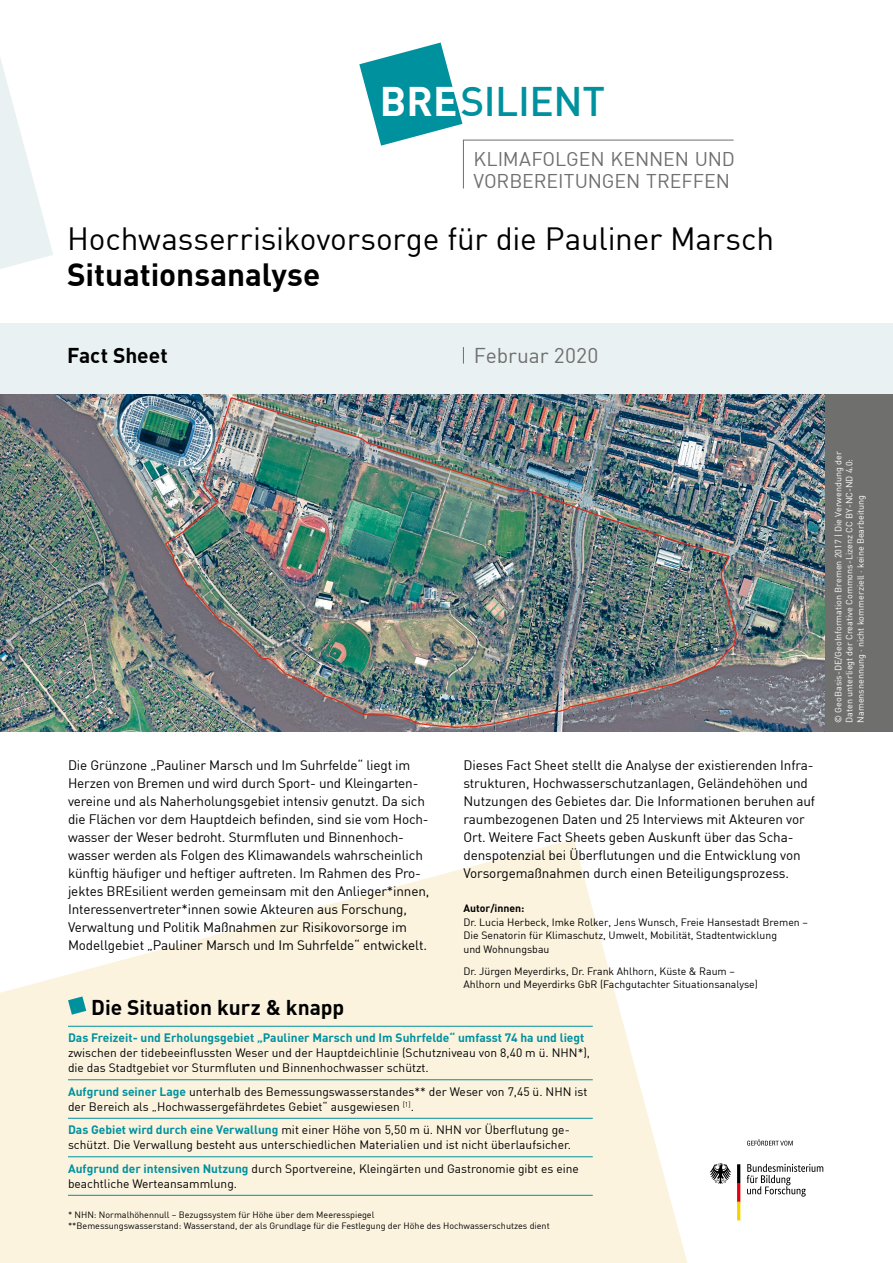
<style>
.page{position:relative;width:893px;height:1263px;background:#fff}
.page>*{position:absolute;margin:0;border:0;box-sizing:border-box;transform-origin:0 0}
.t1{font:500 40.5px "DIN";letter-spacing:-.015em;color:#00919e}
.t2{font:31.5px "DIN";letter-spacing:-.01em;color:#000}
.t3{font:700 31.5px "DIN";letter-spacing:-.005em;color:#000}
.t4{font:700 21px "DIN";color:#000}
.t5{font:21px "DIN";letter-spacing:-.005em;color:#6f6f6e}
.t6{font:19.5px "DIN";letter-spacing:-.005em;color:#6f6f6e}
.t7{font:13.5px/18px "DIN";letter-spacing:-.01em;color:#000}
.t8{font:12px/15px "DIN";color:#000}
.t9{font:700 12px "DIN";color:#00919e}
.t10{font:10.5px/13.5px "DIN";color:#000}
.t11{font:700 10.5px "DIN";color:#000}
.t12{font:9px/11.2px "DIN";color:#000}
.t13{font:9px/11.2px "DIN";color:#fff}
.s1{font-weight:700;color:#fff}
.s2{font-weight:700;color:#00919e}
</style>
<div class="page">
<div style="left:0;top:323px;width:893px;height:119px;background:#eaf1f3"></div>
<svg style="left:463px;top:347px;width:1px;height:17px"></svg>
<svg style="left:0;top:839px;width:687px;height:424px;fill:#fbf3de"></svg>
<svg style="left:359px;top:43px;width:375px;height:146px"></svg>
<div style="left:0;top:394px;width:893px;height:337px;background:#6f6f6e"></div>
<svg style="left:68px;top:996px;width:18px;height:19px"></svg>
<svg style="left:747px;top:1164px;width:76px;height:32px"></svg>
<svg style="left:709px;top:1163px;width:22px;height:21px"></svg>
<svg style="left:737px;top:1164px;width:3px;height:56px"></svg>
<svg style="left:747px;top:1139px;width:46px;height:6px"></svg>
<svg style="left:0;top:58px;width:53px;height:211px"></svg>
<hr style="left:68px;top:1026px;width:525px;height:1px;background:#00919e">
<hr style="left:68px;top:1079px;width:525px;height:1px;background:#00919e">
<hr style="left:68px;top:1118px;width:525px;height:1px;background:#00919e">
<hr style="left:68px;top:1156px;width:525px;height:1px;background:#00919e">
<hr style="left:68px;top:1195px;width:525px;height:1px;background:#00919e">
<img style="left:0;top:394px;width:825px;height:337px">
<h1 class="t1" style="left:380px;top:76px;width:227px"><span class="s1">BRE</span>SILIENT</h1>
<h3 class="t6" style="left:473px;top:147px;width:59px">Klimafo</h3>
<h3 class="t6" style="left:555px;top:147px;width:178px">lgen Kennen und</h3>
<h3 class="t6" style="left:473px;top:169px;width:13px">vorberei</h3>
<h3 class="t6" style="left:564px;top:169px;width:106px">tungen treffe</h3>
<h3 class="t6" style="left:716px;top:169px;width:16px">n</h3>
<h2 class="t2" style="left:67px;top:219px;width:708px">Hochwasserrisikovorsorge für die Pauliner Marsch</h2>
<h2 class="t3" style="left:67px;top:254px;width:255px">Situationsanalyse</h2>
<h3 class="t4" style="left:67px;top:342px;width:102px">Fact Sheet</h3>
<h3 class="t5" style="left:474px;top:342px;width:126px">Februar 2020</h3>
<p class="t7" style="left:68px;top:756px;width:363px">Die Grünzone „Pauliner Marsch und Im Suhrfelde“ liegt im Herzen von Bremen und wird durch Sport- und Kleingarten&shy;vereine und als Naherholungsgebiet intensiv genutzt. Da sich die Flächen vor dem Hauptdeich befinden, sind sie vom Hoch&shy;wasser der Weser bedroht. Sturmfluten und Binnenhoch&shy;wasser werden als Folgen des Klimawandels wahrscheinlich künftig häufiger und heftiger auftreten. Im Rahmen des Pro&shy;jektes BREsilient werden gemeinsam mit den Anlieger*innen, Interessenvertreter*innen sowie Akteuren aus Forschung, Verwaltung und Politik Maßnahmen zur Risikovorsorge im Modellgebiet „Pauliner Marsch und Im Suhrfelde“ entwickelt.</p>
<p class="t7" style="left:463px;top:756px;width:353px">Dieses Fact Sheet stellt die Analyse der existierenden Infra&shy;strukturen, Hochwasserschutzanlagen, Geländehöhen und Nutzungen des Gebietes dar. Die Informationen beruhen auf raumbezogenen Daten und 25 Interviews mit Akteuren vor Ort. Weitere Fact Sheets geben Auskunft über das Scha&shy;denspotenzial bei Überflutungen und die Entwicklung von Vorsorgemaßnahmen durch einen Beteiligungsprozess.</p>
<p class="t11" style="left:463px;top:901px;width:63px">Autor/innen:</p>
<p class="t10" style="left:463px;top:915px;width:346px">Dr. Lucia Herbeck, Imke Rolker, Jens Wunsch, Freie Hansestadt Bremen –<br>Die Senatorin für Klimaschutz, U mwelt, Mobilität, Stadtentwicklung<br>und Wohnungsbau</p>
<p class="t10" style="left:463px;top:964px;width:296px">Dr. Jürgen Meyerdirks, Dr. Frank Ahlhorn, Küste &amp; Raum –<br>Ahlhorn und Meyerdirks GbR (Fachgutachter Situationsanalyse)</p>
<h3 class="t4" style="left:91px;top:993px;width:255px">Die Situation kurz &amp; knapp</h3>
<p class="t9" style="left:68px;top:1030px;width:518px">Das Freizeit- und Erholungsgebiet „Pauliner Marsch und Im Suhrfelde“ umfasst 74 ha und liegt</p>
<p class="t8" style="left:68px;top:1045px;width:524px">zwischen der tidebeeinflussten Weser und der Hauptdeichlinie (Schutzniveau von 8,40 m ü. N HN*), die das Stadtgebiet vor Sturmfluten und Binnenhochwasser schützt.</p>
<p class="t8" style="left:68px;top:1083px;width:521px"><span class="s2">Aufgrund seiner Lage</span> unterhalb des Bemessungswasserstandes** der Weser von 7,45 ü. N HN ist der Bereich als „Hochwassergefährdetes Gebiet“ ausgewiesen <sup>[1]</sup>.</p>
<p class="t8" style="left:68px;top:1122px;width:504px"><span class="s2">Das Gebiet wird durch eine Verwallung</span> mit einer Höhe von 5,50 m ü. N HN vor Überflutung ge&shy;schützt. Die Verwallung besteht aus unterschiedlichen Materialien und ist nicht überlaufsicher.</p>
<p class="t8" style="left:68px;top:1160px;width:512px"><span class="s2">Aufgrund der intensiven Nutzung</span> durch Sportvereine, Kleingärten und Gastronomie gibt es eine beachtliche Werteansammlung.</p>
<p class="t12" style="left:68px;top:1209px;width:483px">* N HN : Normalhöhennull – Bezugssystem für Höhe über dem Meeresspiegel<br>**Bemessungswasserstand: Wasserstand, der als Grundlage für die Festlegung der Höhe des Hochwasserschutzes dient</p>
<p class="t13" style="left:832px;top:723px;width:272px;rotate:-90deg">© GeoBasis-DE/GeoInformation Bremen 2017 | Die Verwendung der<br>Daten unterliegt der Creative Commons-Lizenz CC BY-N C-N D 4.0:<br>Namensnennung · nicht kommerziell · keine Bearbeitung</p>
</div>
